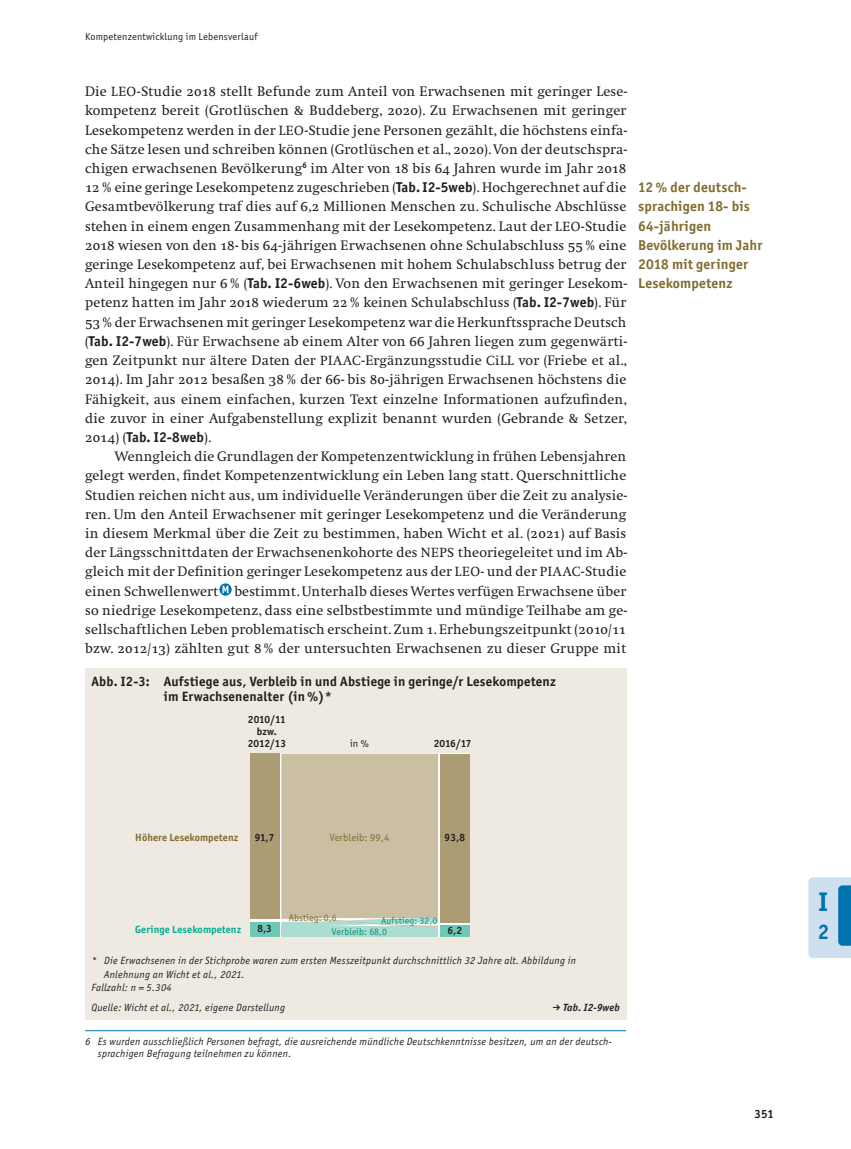
<style>
.page{position:relative;width:851px;height:1149px;background:#fff}
.page>*{position:absolute;margin:0;border:0;box-sizing:border-box;transform-origin:0 0}
.t1{font:700 27px "Officina Sans";color:#0073ae}
.t2{font:700 21px "Officina Sans";color:#0073ae}
.t3{font:14.25px/19.2px "Swift O";letter-spacing:.01em;color:#231f20;text-align:justify}
.t4{font:700 14.25px/19.2px "Officina Sans";letter-spacing:.015em;color:#806c30}
.t5{font:700 14.25px "Officina Sans";letter-spacing:.01em;color:#231f20}
.t6{font:700 13.5px/15px "Officina Sans";letter-spacing:.015em;color:#231f20}
.t7{font:700 12px "Officina Sans";color:#231f20}
.t8{font:italic 10.5px/12px "Officina Sans";letter-spacing:.025em;color:#231f20}
.t9{font:700 10.5px/12px "Officina Sans";letter-spacing:-.005em;color:#231f20;text-align:center}
.t10{font:700 10.5px "Officina Sans";letter-spacing:.01em;color:#00ad8e}
.t11{font:700 10.5px "Officina Sans";letter-spacing:.01em;color:#806c31}
.t12{font:10.5px "Officina Sans";letter-spacing:.01em;color:#806c31}
.t13{font:italic 700 10.5px "Officina Sans";letter-spacing:.015em;color:#231f20}
.t14{font:10.5px "Officina Sans";color:#231f20}
.t15{font:10.2px "Officina Sans";letter-spacing:.02em;color:#231f20}
.t16{font:9.75px "Officina Sans";letter-spacing:.01em;color:#009276}
.t17{font:9.75px "Officina Sans";letter-spacing:.01em;color:#806c31}
.s1{font-size:13.8px}
.s2{font-family:"Officina Sans";font-weight:700}
.s3{font-family:"Swift O";font-weight:400}
</style>
<div class="page">
<svg style="left:808px;top:877px;width:42px;height:80px;background:#a3c8e1"></svg>
<svg style="left:219px;top:583px;width:13px;height:12px"></svg>
<svg style="left:222px;top:585px;width:6px;height:8px"></svg>
<hr style="left:85px;top:1030px;width:541px;height:1px;background:#0073ae">
<div style="left:85px;top:668px;width:541px;height:350px;background:#efeae1"></div>
<div style="left:250px;top:753px;width:219px;height:183px;background:linear-gradient(to bottom,#fcfcfa,#fdfdfc)"></div>
<div style="left:281px;top:926px;width:157px;height:10px;background:#addcd0"></div>
<div style="left:281px;top:753px;width:157px;height:173px;background:#cabea3"></div>
<div style="left:250px;top:753px;width:29px;height:165px;background:#ab9c73"></div>
<div style="left:440px;top:753px;width:29px;height:169px;background:#ab9c73"></div>
<div style="left:250px;top:921px;width:29px;height:15px;background:#6fc8b5"></div>
<div style="left:440px;top:925px;width:29px;height:11px;background:#6fc8b5"></div>
<p class="t15" style="left:85px;top:30px;width:174px">Kompetenzentwicklung im Lebensverlauf</p>
<p class="t3" style="left:85px;top:82px;width:543px">Die <span class="s1">LEO</span>-Studie 2018 stellt Befunde zum Anteil von Erwachsenen mit geringer Lese&shy;kompetenz bereit (Grotlüschen &amp; Buddeberg, 2020) . Zu Erwachsenen mit geringer Lesekompetenz werden in der <span class="s1">LEO</span>-Studie jene Personen gezählt, die höchstens einfa&shy;che Sätze lesen und schreiben können (Grotlüschen et al ., 2020) . Von der deutschspra&shy;chigen erwachsenen Bevölkerung<sup>6</sup> im Alter von 18 bis 64 Jahren wurde im Jahr 2018<br>12 % eine geringe Lesekompetenz zugesc hrieben (<span class="s2">Tab. I2-5web</span>) . Hochgerechnet auf die Gesamtbevölkerung traf dies auf 6,2 Millionen Menschen zu . Schulische Abschlüsse stehen in einem engen Zusammenhang mit der Lesekompetenz . Laut der <span class="s1">LEO</span>-Studie 2018 wiesen von den 18- bis 64-jährigen Erwachsenen ohne Schulabschluss 55 % eine geringe Lesekompetenz auf, bei Erwachsenen mit hohem Schulabschluss betrug der Anteil hingegen nur 6 % (<span class="s2">Tab. I2-6web</span>) . Von den Erwachsenen mit geringer Lesekom&shy;petenz hatten im Jahr 2018 wiederum 22 % keinen Schulabschluss (<span class="s2">Tab. I2-7web</span>) . Für 53 % der Erwachsenen mit geringer Lesekompetenz war die Herkunftssprache Deutsch (<span class="s2">Tab. I2-7web</span>) . Für Erwachsene ab einem Alter von 66 Jahren liegen zum gegenwärti&shy;gen Zeitpunkt nur ältere Daten der <span class="s1">PIA AC</span>-Ergänzungsstudie <span class="s1">CiLL</span> vor (Friebe et al ., 2014) . Im Jahr 2012 besaßen 38 % der 66- bis 80-jährigen Erwachsenen höchstens die Fähigkeit, aus einem einfachen, kurzen Text einzelne Informationen aufzufinden, die zuvor in einer Aufgabenstellung explizit benannt wurden (Gebrande &amp; Setzer,</p>
<p class="t5" style="left:85px;top:428px;width:127px"><span class="s3">2014) (</span>Tab. I2-8web<span class="s3">) .</span></p>
<p class="t3" style="left:85px;top:447px;width:543px;text-indent:30px">Wenngleich die Grundlagen der Kompetenzentwicklung in frühen Lebensjahren gelegt werden, findet Kompetenzentwicklung ein Leben lang statt . Querschnittliche Studien reichen nicht aus, um individuelle Veränderungen über die Zeit zu analysie&shy;ren . Um den Anteil Erwachsener mit geringer Lesekompetenz und die Veränderung in diesem Merkmal über die Zeit zu bestimmen, haben Wicht et al . (2021) auf Basis der Längsschnittdaten der Erwachsenenkohorte des <span class="s1">NEPS</span> theoriegeleitet und im Ab&shy;gleich mit der Definition geringer Lesekompetenz aus der <span class="s1">LE O-</span> und der <span class="s1">PIAAC</span>-Studie einen Schwellenwert bestimmt . Unterhalb dieses Wertes verfügen Erwachsene über so niedrige Lesekompetenz, dass eine selbstbestimmte und mündige Teilhabe am ge&shy;sellschaftlichen Leben problematisch erscheint . Zum 1 . Erhebungszeitpunkt (2010/11 bzw . 2012/13) zählten gut 8 % der untersuchten Erwachsenen zu dieser Gruppe mit</p>
<p class="t6" style="left:164px;top:673px;width:393px;text-indent:-72px">Abb. I 2-3: Aufstiege aus, Verbleib in und Abstiege in geringe/r Lesekompete nz im Erwachsenenalter (in %)*</p>
<p class="t9" style="left:248px;top:712px;width:40px">2010/11 bzw.<br>2012/13</p>
<p class="t14" style="left:350px;top:736px;width:20px">in %</p>
<p class="t9" style="left:433px;top:736px;width:39px">2016/17</p>
<p class="t4" style="left:638px;top:177px;width:126px">12 % der deutsch&shy;sprachigen 18- bis<br>64-jährigen<br>Bevölkerung im Jahr<br>2018 mit geringer<br>Lesekompetenz</p>
<p class="t11" style="left:135px;top:830px;width:104px">Höhere Lesekompetenz</p>
<p class="t9" style="left:255px;top:831px;width:21px">91,7</p>
<p class="t12" style="left:330px;top:831px;width:61px">Verbleib: 99,4</p>
<p class="t9" style="left:444px;top:831px;width:22px">93,8</p>
<p class="t10" style="left:135px;top:922px;width:107px">Geringe Lesekompetenz</p>
<p class="t9" style="left:257px;top:922px;width:16px">8,3</p>
<p class="t17" style="left:289px;top:911px;width:49px">Abstieg: 0,6</p>
<p class="t16" style="left:381px;top:914px;width:57px">Aufstieg: 32,0</p>
<p class="t16" style="left:332px;top:925px;width:57px">Verbleib: 68,0</p>
<p class="t9" style="left:447px;top:924px;width:16px">6,2</p>
<p class="t8" style="left:91px;top:954px;width:486px">* Die Erwachsenen in der Stichprobe waren zum ersten Messzeitpunkt durchschnittlich 32 Jahre alt. Abbildung in</p>
<p class="t8" style="left:104px;top:967px;width:142px">Anlehnung an Wicht et al., 2021.</p>
<p class="t8" style="left:91px;top:981px;width:82px">Fallzahl: n = 5.304</p>
<p class="t8" style="left:91px;top:1001px;width:195px">Quelle: Wicht et al., 2021, eigene Darstellung</p>
<p class="t13" style="left:563px;top:1001px;width:58px">Tab. I2-9web</p>
<p class="t8" style="left:98px;top:1035px;width:515px;text-indent:-13px">6 Es wurden ausschließlich Personen befragt, die ausreichende mündliche Deutschkenntnisse besitzen, um an der deutsch&shy;sprachigen Befragung teilnehmen zu können.</p>
<p class="t7" style="left:754px;top:1105px;width:21px">351</p>
<h1 class="t1" style="left:818px;top:884px;width:11px">I</h1>
<h2 class="t2" style="left:817px;top:919px;width:13px">2</h2>
</div>
